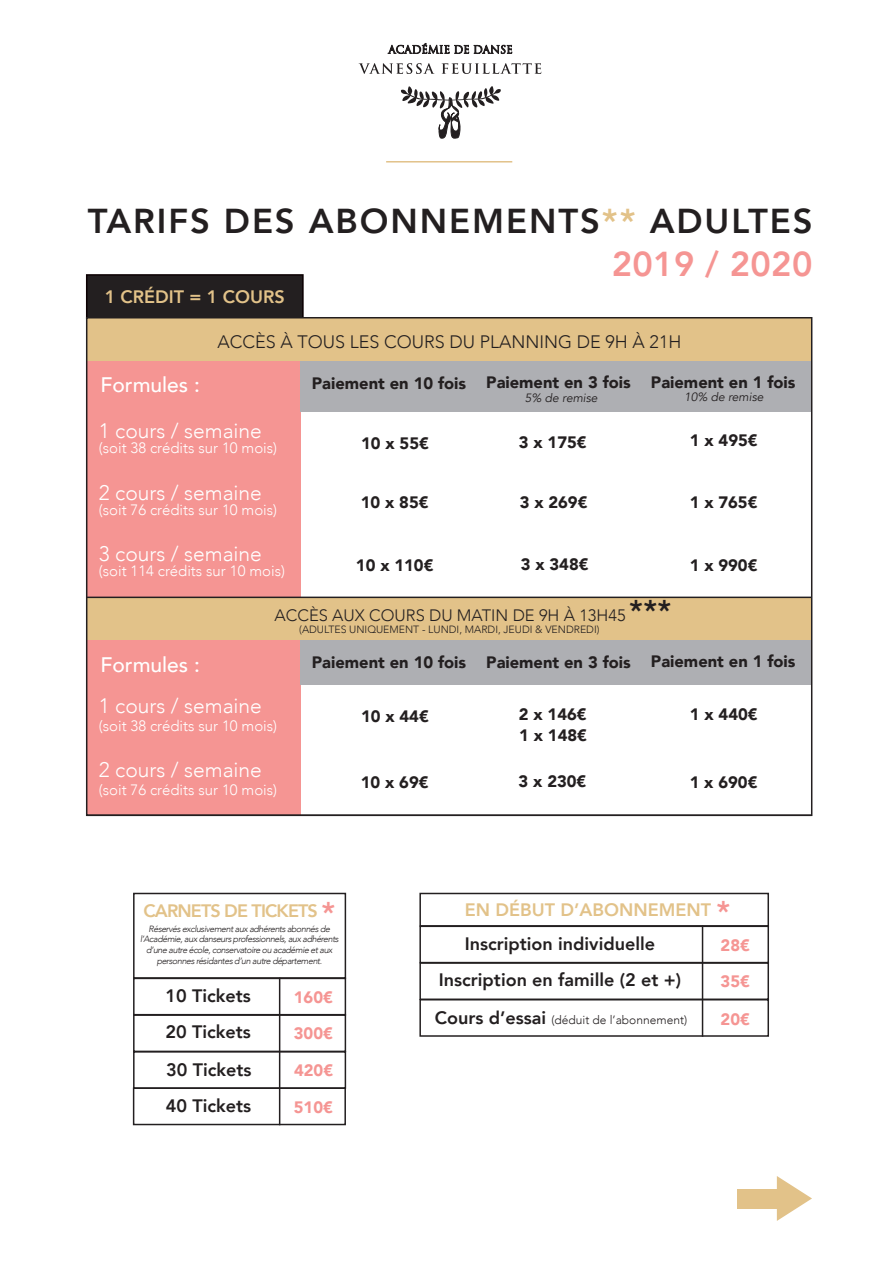
<style>
.page{position:relative;width:893px;height:1263px;background:#fff}
.page>*{position:absolute;margin:0;border:0;box-sizing:border-box;transform-origin:0 0}
.t1{font:800 34.5px/42.5px "Avenir";letter-spacing:.055em;color:#231f20;text-align:right}
.t2{font:300 21px/45.8px "Avenir";color:#fff}
.t3{font:800 18px/36.8px "Avenir";color:#231f20}
.t4{font:300 18px "Avenir";color:#231f20}
.t5{font:800 18px "Avenir";letter-spacing:-.05em;color:#e2c289}
.t6{font:800 18px "Avenir";color:#e2c289}
.t7{font:900 16.5px "Avenir";color:#231f20}
.t8{font:300 16.5px "Avenir";color:#231f20}
.t9{font:900 16.5px/35.8px "Avenir";color:#f59593}
.t10{font:300 15px "Avenir";color:#fff}
.t11{font:300 12px "Avenir";color:#231f20}
.t12{font:italic 12px "Avenir";color:#231f20}
.t13{font:300 10.5px "Avenir";color:#231f20}
.t14{font:italic 300 9px/10.5px "Avenir";letter-spacing:-.05em;color:#231f20;text-align:center}
.s1{color:#e2c289}
.s2{color:#f59593}
.s3{font-weight:500}
.s4{font-weight:800;font-size:30px}
.s5{font-size:30px;color:#f59593}
.s6{font-weight:800;font-size:18px}
</style>
<div class="page">
<div style="left:87px;top:275px;width:216px;height:43px;background:#231f20"></div>
<div style="left:86px;top:274px;width:218px;height:45px;border:2px solid #0b0002"></div>
<svg style="left:400px;top:86px;width:101px;height:52px"></svg>
<svg style="left:358px;top:43px;width:183px;height:31px"></svg>
<div style="left:87px;top:360px;width:214px;height:239px;background:#f59593"></div>
<div style="left:301px;top:360px;width:511px;height:52px;background:#aeafb3"></div>
<div style="left:87px;top:318px;width:725px;height:43px;background:#e2c289"></div>
<hr style="left:386px;top:161px;width:126px;height:2px;background:#e2c289">
<div style="left:87px;top:639px;width:214px;height:176px;background:#f59593"></div>
<div style="left:301px;top:639px;width:511px;height:45px;background:#aeafb3"></div>
<div style="left:87px;top:597px;width:725px;height:43px;background:#e2c289"></div>
<hr style="left:87px;top:597px;width:725px;height:1px;background:#231f20">
<hr style="left:87px;top:814px;width:725px;height:2px;background:#231f20">
<div style="left:419px;top:893px;width:350px;height:34px;border:2px solid #231f20"></div>
<div style="left:419px;top:925px;width:350px;height:38px;border:2px solid #231f20"></div>
<div style="left:419px;top:962px;width:350px;height:38px;border:2px solid #231f20"></div>
<div style="left:419px;top:999px;width:350px;height:38px;border:2px solid #231f20"></div>
<hr style="left:702px;top:925px;width:1px;height:112px;background:#231f20">
<div style="left:133px;top:893px;width:213px;height:86px;border:2px solid #231f20"></div>
<div style="left:133px;top:978px;width:213px;height:37px;border:2px solid #231f20"></div>
<div style="left:133px;top:1014px;width:213px;height:38px;border:2px solid #231f20"></div>
<div style="left:133px;top:1051px;width:213px;height:38px;border:2px solid #231f20"></div>
<hr style="left:279px;top:978px;width:1px;height:147px;background:#231f20">
<div style="left:133px;top:1087px;width:213px;height:38px;border:2px solid #231f20"></div>
<div style="left:737px;top:1189px;width:46px;height:19px;background:#e2c289"></div>
<svg style="left:777px;top:1176px;width:35px;height:45px"></svg>
<p class="t1" style="left:88px;top:200px;width:726px">TARIFS DES ABONNEMENTS<span class="s1">**</span> ADULTES<br><span class="s2">2019 / 2020</span></p>
<p class="t6" style="left:105px;top:283px;width:182px">1 CRÉDIT = 1 COURS</p>
<p class="t4" style="left:217px;top:331px;width:465px">ACCÈS À TOUS LES COURS DU PLANNING DE 9H À 21H</p>
<p class="t2" style="left:99px;top:362px;width:165px"><span class="s3">Formules :<br></span>1 cours / semaine</p>
<p class="t10" style="left:99px;top:439px;width:180px">(soit 38 crédits sur 10 mois)</p>
<p class="t2" style="left:99px;top:469px;width:165px">2 cours / semaine</p>
<p class="t10" style="left:99px;top:500px;width:180px">(soit 76 crédits sur 10 mois)</p>
<p class="t2" style="left:99px;top:531px;width:165px">3 cours / semaine</p>
<p class="t10" style="left:99px;top:562px;width:188px">(soit 114 crédits sur 10 mois)</p>
<p class="t7" style="left:312px;top:368px;width:485px">Paiement en 10 fois Paiement en 3 fois Paiement en 1 fois</p>
<p class="t12" style="left:525px;top:391px;width:74px">5% de remise</p>
<p class="t12" style="left:684px;top:390px;width:81px">10% de remise</p>
<p class="t7" style="left:361px;top:429px;width:69px">10 x 55€</p>
<p class="t7" style="left:519px;top:428px;width:69px">3 x 175€</p>
<p class="t7" style="left:690px;top:426px;width:69px">1 x 495€</p>
<p class="t7" style="left:361px;top:488px;width:69px">10 x 85€</p>
<p class="t7" style="left:520px;top:488px;width:69px">3 x 269€</p>
<p class="t7" style="left:690px;top:488px;width:69px">1 x 765€</p>
<p class="t7" style="left:356px;top:551px;width:79px">10 x 110€</p>
<p class="t7" style="left:521px;top:550px;width:69px">3 x 348€</p>
<p class="t7" style="left:690px;top:551px;width:69px">1 x 990€</p>
<p class="t8" style="left:274px;top:606px;width:398px">ACCÈS AUX COURS DU MATIN DE 9H À 13H45 <span class="s4">***</span></p>
<p class="t13" style="left:299px;top:623px;width:302px">(ADULTES UNIQUEMENT - LUNDI, MARDI, JEUDI &amp; VENDREDI)</p>
<p class="t2" style="left:99px;top:644px;width:165px;line-height:41.4px"><span class="s3">Formules :<br></span>1 cours / semaine</p>
<p class="t10" style="left:99px;top:717px;width:180px">(soit 38 crédits sur 10 mois)</p>
<p class="t2" style="left:99px;top:747px;width:165px">2 cours / semaine</p>
<p class="t10" style="left:99px;top:781px;width:180px">(soit 76 crédits sur 10 mois)</p>
<p class="t7" style="left:312px;top:648px;width:485px">Paiement en 10 fois Paiement en 3 fois Paiement en 1 fois</p>
<p class="t7" style="left:361px;top:702px;width:69px">10 x 44€</p>
<p class="t7" style="left:519px;top:700px;width:69px">2 x 146€</p>
<p class="t7" style="left:690px;top:700px;width:69px">1 x 440€</p>
<p class="t7" style="left:519px;top:721px;width:69px">1 x 148€</p>
<p class="t7" style="left:361px;top:768px;width:69px">10 x 69€</p>
<p class="t7" style="left:519px;top:767px;width:69px">3 x 230€</p>
<p class="t7" style="left:690px;top:768px;width:69px">1 x 690€</p>
<p class="t5" style="left:144px;top:897px;width:193px">CARNETS DE TICKETS <span class="s5">*</span></p>
<p class="t14" style="left:140px;top:924px;width:200px">Réservés exclusivement aux adhérents abonnés de l’Académie, aux danseurs professionnels, aux adhérents d’une autre école, conservatoire ou académie et aux personnes résidantes d’un autre département.</p>
<p class="t3" style="left:165px;top:978px;width:87px;text-align:justify">10 Tickets 20 Tickets 30 Tickets</p>
<p class="t9" style="left:294px;top:979px;width:41px">160€</p>
<p class="t3" style="left:166px;top:1087px;width:87px">40 Tickets</p>
<p class="t9" style="left:294px;top:1015px;width:41px">300€</p>
<p class="t9" style="left:294px;top:1052px;width:41px">420€</p>
<p class="t9" style="left:294px;top:1089px;width:41px">510€</p>
<p class="t3" style="left:465px;top:892px;width:267px;line-height:34.3px"><span class="s1">EN DÉBUT D’ABONNEMENT</span> <span class="s5">*<br></span>Inscription individuelle</p>
<p class="t3" style="left:439px;top:961px;width:244px">Inscription en famille (2 et +)</p>
<p class="t11" style="left:435px;top:1012px;width:254px"><span class="s6">Cours d’essai</span> (déduit de l’abonnement)</p>
<p class="t9" style="left:721px;top:927px;width:31px">28€<br>35€</p>
<p class="t9" style="left:721px;top:1001px;width:31px">20€</p>
</div>
